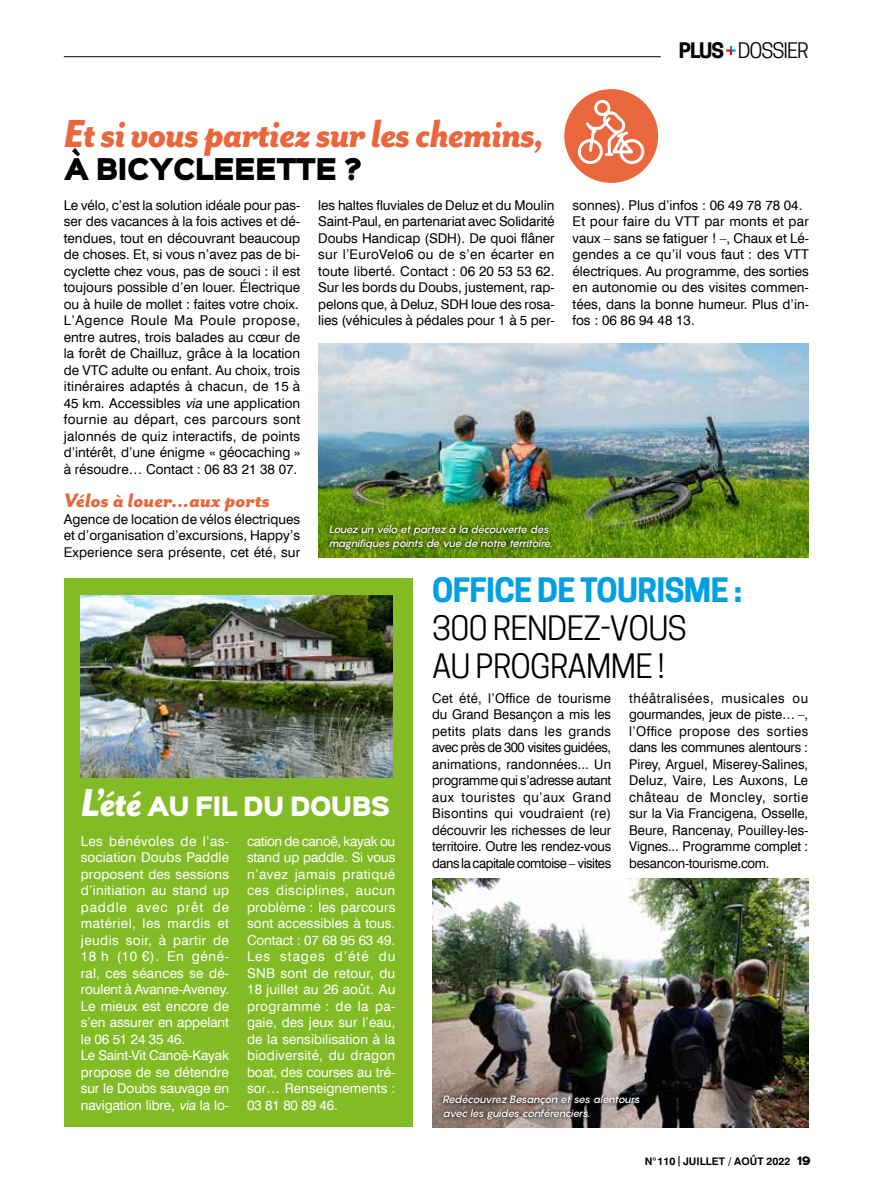
<style>
.page{position:relative;width:872px;height:1191px;background:#fff}
.page>*{position:absolute;margin:0;border:0;box-sizing:border-box;transform-origin:0 0}
.t1{font:italic 800 45px "Mr Eaves San OT";letter-spacing:-.025em;color:#ea663d;scale:.91 1}
.t2{font:31.5px/37.8px "Cooper Hewitt";letter-spacing:-.02em;color:#000}
.t3{font:700 31.5px "Cooper Hewitt";letter-spacing:-.02em;color:#009fe3}
.t4{font:27px "Sinkin Sans 900 X Black";letter-spacing:-.025em;color:#000;scale:.91 1}
.t5{font:24px "Sinkin Sans 900 X Black";letter-spacing:-.025em;color:#fff;scale:.9 1}
.t6{font:italic 800 22.5px "Mr Eaves San OT";color:#ea663d}
.t7{font:20.1px "Cooper Hewitt";letter-spacing:-.05em;color:#000}
.t8{font:13.5px/16.5px "Swiss 721 BT";color:#000;text-align:justify}
.t9{font:13.5px/16.5px "Swiss 721 BT";letter-spacing:.01em;color:#fff}
.t10{font:italic 500 10.5px/13.5px "Pangram";color:#fff}
.t11{font:700 10.5px "Swiss 721 BT";color:#000}
.s1{font-weight:700}
.s2{font-style:italic}
.s3{font-family:"Mr Eaves San OT";font-weight:800;font-style:italic;font-size:45px}
.s4{font-family:"Sinkin Sans 800";font-weight:900}
</style>
<div class="page">
<svg style="left:726px;top:46px;width:9px;height:9px"></svg>
<hr style="left:64px;top:56px;width:596px;height:1px;background:#000">
<img style="left:318px;top:343px;width:491px;height:214px">
<div style="left:64px;top:578px;width:348px;height:549px;background:#83bb26"></div>
<img style="left:432px;top:878px;width:377px;height:249px">
<img style="left:81px;top:595px;width:311px;height:182px">
<div style="left:564px;top:89px;width:94px;height:94px;background:#ea663d;border-radius:50%"></div>
<svg style="left:576px;top:98px;width:70px;height:66px"></svg>
<svg style="left:438px;top:1091px;width:206px;height:33px;background:#685c56"></svg>
<svg style="left:325px;top:521px;width:230px;height:33px;background:#557b09"></svg>
<h3 class="t7" style="left:679px;top:39px;width:131px"><span class="s1">PLUS</span> DOSSIER</h3>
<h1 class="t1" style="left:64px;top:108px;width:530px">Et si vous partiez sur les chemins,</h1>
<h3 class="t4" style="left:64px;top:155px;width:329px">À BICYCLEEETTE ?</h3>
<p class="t8" style="left:64px;top:196px;width:238px">Le vélo, c’est la solution idéale pour pas&shy;ser des vacances à la fois actives et dé&shy;tendues, tout en découvrant beaucoup de choses. Et, si vous n’avez pas de bi&shy;cyclette chez vous, pas de souci : il est toujours possible d’en louer. Électrique ou à huile de mollet : faites votre choix.<br>L’Agence Roule Ma Poule propose, entre autres, trois balades au cœur de la forêt de Chailluz, grâce à la location de VTC adulte ou enfant. Au choix, trois itinéraires adaptés à chacun, de 15 à 45 km. Accessibles <span class="s2">via</span> une application fournie au départ, ces parcours sont jalonnés de quiz interactifs, de points d’intérêt, d’une énigme « géocaching » à résoudre… Contact : 06 83 21 38 07.</p>
<h3 class="t6" style="left:64px;top:487px;width:208px">Vélos à louer...aux ports</h3>
<p class="t8" style="left:64px;top:510px;width:238px">Agence de location de vélos électriques et d’organisation d’excursions, Happy’s Experience sera présente, cet été, sur</p>
<p class="t8" style="left:318px;top:196px;width:238px">les haltes fluviales de Deluz et du Moulin Saint-Paul, en partenariat avec Solidarité Doubs Handicap (SDH). De quoi flâner sur l’EuroVelo6 ou de s’en écarter en toute liberté. Contact : 06 20 53 53 62.<br>Sur les bords du Doubs, justement, rap&shy;pelons que, à Deluz, SDH loue des rosa&shy;lies (véhicules à pédales pour 1 à 5 per-</p>
<p class="t8" style="left:572px;top:196px;width:238px;text-align:left">sonnes). Plus d’infos : 06 49 78 78 04.<br>Et pour faire du VTT par monts et par vaux – sans se fatiguer ! –, Chaux et Lé&shy;gendes a ce qu’il vous faut : des VTT électriques. Au programme, des sorties en autonomie ou des visites commen&shy;tées, dans la bonne humeur. Plus d’in&shy;fos : 06 86 94 48 13.</p>
<p class="t10" style="left:329px;top:522px;width:227px">Louez un vélo etpartez à la découverte des magnifiques points de vue de notre territoire.</p>
<h3 class="t5" style="left:81px;top:794px;width:345px"><span class="s3">L’été</span> AU FIL DU DOUBS</h3>
<p class="t9" style="left:81px;top:832px;width:150px">Les bénévoles de l’as&shy;sociation Doubs Paddle proposent des sessions d’initiation au stand up paddle avec prêt de matériel, les mardis et jeudis soir, à partir de<br>18 h (10 €). En géné&shy;ral, ces séances se dé&shy;roulent à Avanne-Aveney.<br>Le mieux est encore de s’en assurer en appelant le 06 51 24 35 46.<br>Le Saint-Vit Canoë-Kayak propose de se détendre sur le Doubs sauvage en navigation libre, <span class="s2">via</span> la lo-</p>
<p class="t9" style="left:247px;top:832px;width:150px;text-align:justify">cation de canoë, kayak ou stand up paddle. Si vous n’avez jamais pratiqué ces disciplines, aucun problème : les parcours sont accessibles à tous.<br>Contact : 07 68 95 63 49.<br>Les stages d’été du SNB sont de retour, du 18 juillet au 26 août. Au programme : de la pa&shy;gaie, des jeux sur l’eau, de la sensibilisation à la biodiversité, du dragon boat, des courses au tré&shy;sor… Renseignements :<br>03 81 80 89 46.</p>
<h2 class="t3" style="left:432px;top:571px;width:311px">OFFICE DE TOURISME :</h2>
<h2 class="t2" style="left:432px;top:609px;width:256px">300 RENDEZ-VOUS<br>AU PROGRAMME !</h2>
<p class="t8" style="left:432px;top:689px;width:181px">Cet été, l’Office de tourisme du Grand Besançon a mis les petits plats dans les grands avec près de 300 visites guidées, animations, randonnées... Un programme qui s’adresse autant aux touristes qu’aux Grand Bisontins qui voudraient (re) découvrir les richesses de leur territoire. Outre les rendez-vous dans la capitale comtoise – visites</p>
<p class="t8" style="left:629px;top:689px;width:181px">théâtralisées, musicales ou gourmandes, jeux de piste… –, l’Office propose des sorties dans les communes alentours :<br>Pirey, Arguel, Miserey-Salines, Deluz, Vaire, Les Auxons, Le château de Moncley, sortie sur la Via Francigena, Osselle, Beure, Rancenay, Pouilley-les-Vignes... Programme complet : besancon-tourisme.com.</p>
<p class="t10" style="left:442px;top:1092px;width:201px">Redécouvrez Besançon etses alentours avec les guides conférenciers.</p>
<p class="t11" style="left:645px;top:1155px;width:167px">N°110|JUILLET / AOÛT 2022 <span class="s4">19</span></p>
</div>
